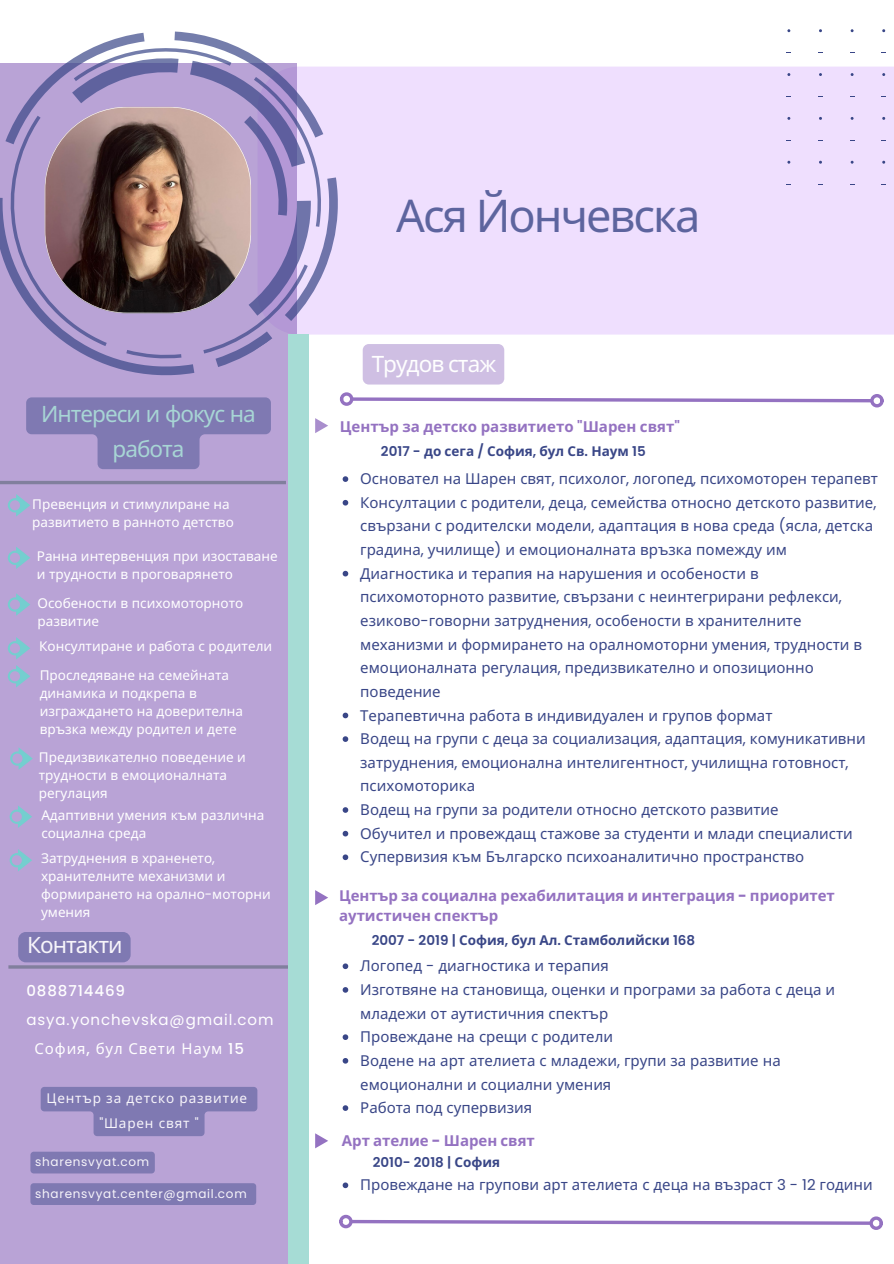
<style>
.page{position:relative;width:894px;height:1264px;background:#fff}
.page>*{position:absolute;margin:0;border:0;box-sizing:border-box;transform-origin:0 0}
.t1{font:45px "Noto Sans";letter-spacing:-.045em;color:#394687}
.t2{font:22.5px/34.8px "Noto Sans";letter-spacing:-.045em;color:#a6dcd5;text-align:center}
.t3{font:22.5px "Noto Sans";letter-spacing:-.045em;color:#fff}
.t4{font:15px/23.7px "Noto Sans";color:#394687}
.t5{font:700 15px "Noto Sans";color:#9472c1}
.t6{font:15px "Poppins";letter-spacing:.06em;color:#fff}
.t7{font:15px "Noto Sans";letter-spacing:.06em;color:#fff}
.t8{font:500 15px "Poppins";letter-spacing:.06em;color:#fff}
.t9{font:13.5px/18px "Noto Sans";color:#fff}
.t10{font:700 13.5px "Noto Sans";color:#394687}
.t11{font:13.5px/24.8px "Noto Sans";letter-spacing:.06em;color:#fff;text-align:center}
.t12{font:600 13.5px "Poppins";color:#394687}
.t13{font:12px "Poppins";letter-spacing:.06em;color:#fff}
.s1{font-family:"Poppins"}
.s2{font-family:"Poppins";font-weight:500}
.s3{font-family:"Poppins";font-weight:600}
.s4{font-family:"Noto Sans";font-weight:700}
</style>
<div class="page">
<div style="left:405px;top:67px;width:488px;height:267px;background:#efdffe"></div>
<div style="left:0;top:63px;width:296px;height:1200px;background:#b9a3d6"></div>
<svg style="left:405px;top:397px;width:469px;height:6px"></svg>
<div style="left:869px;top:394px;width:14px;height:13px;border:3px solid #9472c1;border-radius:50%"></div>
<svg style="left:350px;top:1219px;width:520px;height:7px"></svg>
<div style="left:339px;top:1214px;width:13px;height:14px;border:3px solid #9472c1;border-radius:50%"></div>
<div style="left:869px;top:1216px;width:13px;height:13px;border:3px solid #9472c1;border-radius:50%"></div>
<hr style="left:0;top:481px;width:286px;height:3px;background:#817f9d">
<hr style="left:8px;top:965px;width:286px;height:3px;background:#817f9d">
<div style="left:288px;top:334px;width:20px;height:929px;background:#a6dcd5"></div>
<svg style="left:315px;top:890px;width:13px;height:15px"></svg>
<svg style="left:0;top:31px;width:405px;height:411px"></svg>
<svg style="left:8px;top:494px;width:22px;height:22px"></svg>
<svg style="left:8px;top:547px;width:22px;height:22px"></svg>
<svg style="left:8px;top:593px;width:22px;height:23px"></svg>
<svg style="left:8px;top:637px;width:22px;height:22px"></svg>
<svg style="left:10px;top:849px;width:22px;height:22px"></svg>
<svg style="left:10px;top:747px;width:23px;height:22px"></svg>
<svg style="left:10px;top:805px;width:22px;height:23px"></svg>
<svg style="left:8px;top:665px;width:22px;height:22px"></svg>
<svg style="left:315px;top:418px;width:13px;height:15px"></svg>
<svg style="left:315px;top:1133px;width:13px;height:15px"></svg>
<svg style="left:342px;top:476px;width:6px;height:6px"></svg>
<svg style="left:342px;top:500px;width:6px;height:5px"></svg>
<svg style="left:342px;top:571px;width:6px;height:5px"></svg>
<svg style="left:342px;top:712px;width:6px;height:6px"></svg>
<svg style="left:342px;top:736px;width:6px;height:6px"></svg>
<svg style="left:342px;top:807px;width:6px;height:5px"></svg>
<svg style="left:342px;top:830px;width:6px;height:6px"></svg>
<svg style="left:342px;top:854px;width:6px;height:6px"></svg>
<div style="left:362px;top:344px;width:142px;height:40px;background:#cfbfe3"></div>
<svg style="left:26px;top:397px;width:245px;height:72px"></svg>
<div style="left:18px;top:932px;width:113px;height:30px;background:#7f79b2;border-radius:8px"></div>
<div style="left:30px;top:1183px;width:226px;height:21px;background:#7f79b2"></div>
<svg style="left:41px;top:1087px;width:216px;height:49px"></svg>
<svg style="left:342px;top:963px;width:6px;height:6px"></svg>
<svg style="left:342px;top:987px;width:6px;height:5px"></svg>
<svg style="left:342px;top:1034px;width:6px;height:5px"></svg>
<svg style="left:342px;top:1058px;width:6px;height:5px"></svg>
<svg style="left:342px;top:1105px;width:6px;height:5px"></svg>
<svg style="left:342px;top:1182px;width:6px;height:6px"></svg>
<div style="left:30px;top:1151px;width:125px;height:22px;background:#7f79b2"></div>
<h2 class="t2" style="left:41px;top:396px;width:216px">Интереси и фокус на работа</h2>
<h2 class="t9" style="left:32px;top:495px;width:203px">Превенция и стимулиране на развитието в ранното детство</h2>
<h6 class="t9" style="left:37px;top:546px;width:242px">Ранна интервенция при изоставане и трудности в проговарянето</h6>
<p class="t9" style="left:37px;top:593px;width:207px">Особености в психомоторното развитие</p>
<p class="t9" style="left:39px;top:637px;width:234px">Консултиране и работа с родители</p>
<p class="t9" style="left:40px;top:666px;width:205px">Проследяване на семейната динамика и подкрепа в изграждането на доверителна връзка между родител и дете</p>
<p class="t9" style="left:39px;top:747px;width:208px">Предизвикателно поведение и трудности в емоционалната</p>
<p class="t9" style="left:39px;top:783px;width:70px">регулация</p>
<p class="t9" style="left:41px;top:806px;width:224px">Адаптивни умения към различна социална среда</p>
<h6 class="t9" style="left:41px;top:848px;width:231px">Затруднения в храненето<span class="s1">, </span>хранителните механизми и формирането на орално<span class="s1">-</span>моторни</h6>
<p class="t9" style="left:41px;top:902px;width:51px">умения</p>
<h2 class="t3" style="left:27px;top:929px;width:97px">Контакти</h2>
<p class="t8" style="left:26px;top:980px;width:100px">0888714469</p>
<p class="t6" style="left:26px;top:1008px;width:248px">asya.yonchevska@gmail.com</p>
<p class="t7" style="left:34px;top:1038px;width:211px">София<span class="s2">,</span> бул Свети Наум <span class="s2">15</span></p>
<p class="t11" style="left:46px;top:1085px;width:202px">Център за детско развитие <span class="s1">"</span>Шарен свят <span class="s1">"</span></p>
<p class="t13" style="left:35px;top:1153px;width:115px">sharensvyat.com</p>
<p class="t13" style="left:35px;top:1184px;width:213px">sharensvyat.center@gmail.com</p>
<h1 class="t1" style="left:396px;top:184px;width:305px">Ася Йончевска</h1>
<h2 class="t3" style="left:371px;top:348px;width:126px">Трудов стаж</h2>
<p class="t5" style="left:340px;top:415px;width:341px">Център за детско развитието <span class="s3">"</span>Шарен свят<span class="s3">"</span></p>
<p class="t10" style="left:381px;top:442px;width:266px"><span class="s3">2017 -</span> до сега <span class="s3">/</span> София<span class="s3">,</span> бул Св<span class="s3">.</span> Наум <span class="s3">15</span></p>
<p class="t4" style="left:360px;top:466px;width:519px">Основател на Шарен свят<span class="s1">,</span> психолог<span class="s1">,</span> логопед<span class="s1">,</span> психомоторен терапевт</p>
<p class="t4" style="left:360px;top:490px;width:517px">Консултации с родители<span class="s1">,</span> деца<span class="s1">,</span> семейства относно детското развитие<span class="s1">,</span></p>
<h3 class="t4" style="left:360px;top:514px;width:514px">свързани с родителски модели<span class="s1">,</span> адаптация в нова среда <span class="s1">(</span>ясла<span class="s1">,</span> детска градина<span class="s1">,</span> училище<span class="s1">)</span> и емоционалната връзка помежду им<br>Диагностика и терапия на нарушения и особености в</h3>
<p class="t4" style="left:360px;top:584px;width:503px">психомоторното развитие<span class="s1">,</span> свързани с неинтегрирани рефлекси<span class="s1">, </span>езиково<span class="s1">-</span>говорни затруднения<span class="s1">,</span> особености в хранителните механизми и формирането на оралномоторни умения<span class="s1">,</span> трудности в емоционалната регулация<span class="s1">,</span> предизвикателно и опозиционно поведение<br>Терапевтична работа в индивидуален и групов формат</p>
<p class="t4" style="left:360px;top:726px;width:507px">Водещ на групи с деца за социализация<span class="s1">,</span> адаптация<span class="s1">,</span> комуникативни затруднения<span class="s1">,</span> емоционална интелигентност<span class="s1">,</span> училищна готовност<span class="s1">,</span></p>
<p class="t4" style="left:360px;top:773px;width:494px">психомоторика<br>Водещ на групи за родители относно детското развитие<br>Обучител и провеждащ стажове за студенти и млади специалисти</p>
<p class="t4" style="left:360px;top:844px;width:445px">Супервизия към Българско психоаналитично пространство</p>
<p class="t5" style="left:339px;top:885px;width:497px">Център за социална рехабилитация и интеграция <span class="s1">-</span> приоритет</p>
<p class="t5" style="left:339px;top:904px;width:160px">аутистичен спектър</p>
<p class="t10" style="left:371px;top:930px;width:325px"><span class="s3">2007 - 2019 |</span> София<span class="s3">,</span> бул Ал<span class="s3">.</span> Стамболийски <span class="s3">168</span></p>
<h3 class="t4" style="left:360px;top:953px;width:250px">Логопед <span class="s1">-</span> диагностика и терапия</h3>
<p class="t4" style="left:360px;top:977px;width:476px">Изготвяне на становища<span class="s1">,</span> оценки и програми за работа с деца и</p>
<p class="t4" style="left:360px;top:1000px;width:249px">младежи от аутистичния спектър</p>
<p class="t4" style="left:360px;top:1024px;width:254px">Провеждане на срещи с родители</p>
<p class="t4" style="left:360px;top:1048px;width:422px">Водене на арт ателиета с младежи<span class="s1">,</span> групи за развитие на</p>
<p class="t4" style="left:360px;top:1071px;width:252px">емоционални и социални умения<br>Работа под супервизия</p>
<p class="t5" style="left:342px;top:1129px;width:194px">Арт ателие <span class="s1">-</span> Шарен свят</p>
<p class="t12" style="left:372px;top:1152px;width:129px">2010- 2018 | <span class="s4">София</span></p>
<p class="t4" style="left:360px;top:1172px;width:514px">Провеждане на групови арт ателиета с деца на възраст <span class="s1">3 - 12</span> години</p>
</div>
